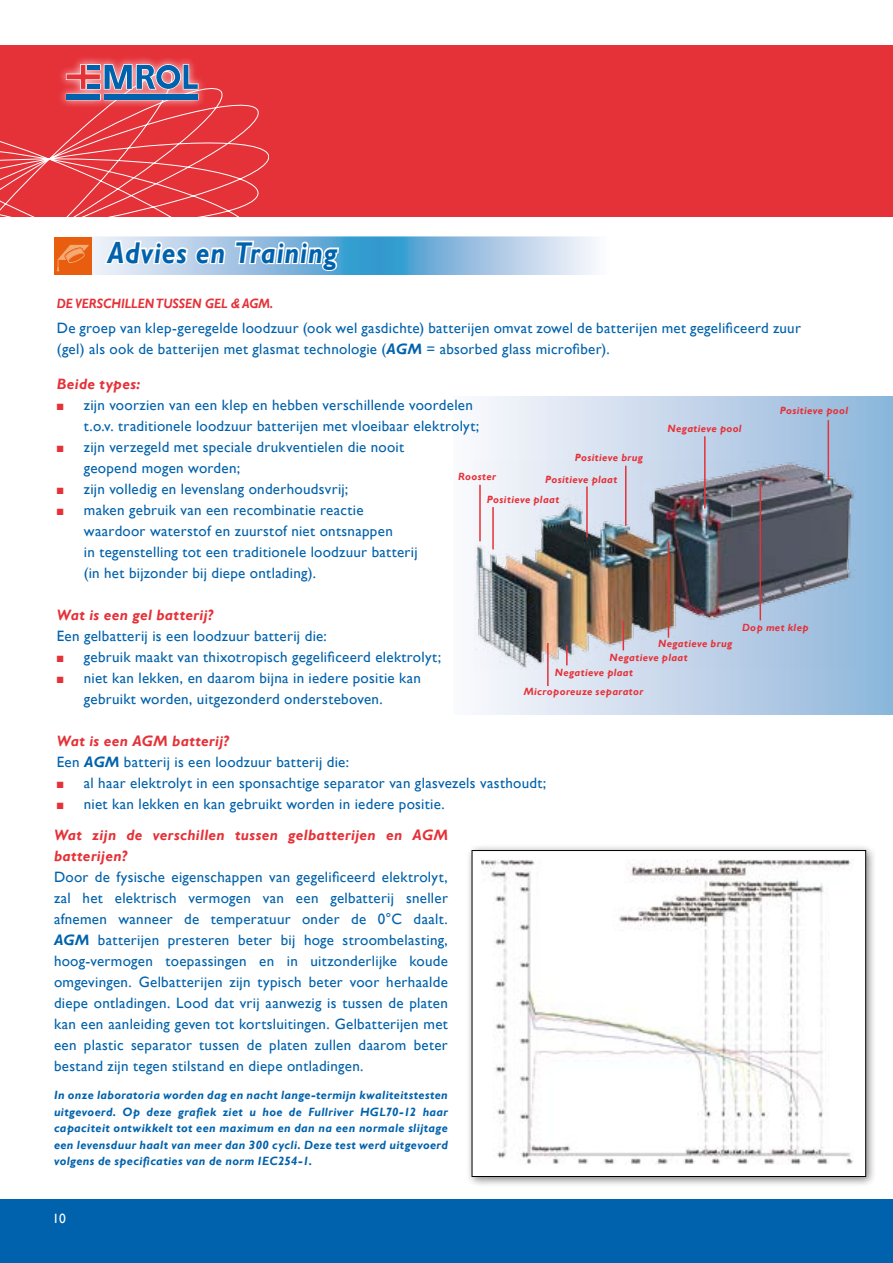
<style>
.page{position:relative;width:893px;height:1263px;background:#fff}
.page>*{position:absolute;margin:0;border:0;box-sizing:border-box;transform-origin:0 0}
.t1{font:italic 700 30px "Gill Sans";letter-spacing:.03em;color:#0062ac;scale:.9 1}
.t2{font:15px/21px "Gill Sans";letter-spacing:.02em;color:#0062ac}
.t3{font:italic 700 15px/21px "Gill Sans";letter-spacing:.025em;color:#e53138}
.t4{font:italic 700 13.5px "Gill Sans";color:#e53138;scale:.9 1}
.t5{font:13.5px "Gill Sans";color:#fff}
.t6{font:italic 700 12px/16.5px "Gill Sans";letter-spacing:.03em;color:#0062ac;text-align:justify}
.t7{font:italic 700 10.5px "Gill Sans";letter-spacing:.035em;color:#e53138}
.s1{font-weight:700;font-style:italic}
.s2{color:#e53138}
.s3{font-weight:700;font-style:italic;color:#e53138}
</style>
<div class="page">
<div style="left:0;top:45px;width:893px;height:172px;background:#e53138"></div>
<div style="left:57px;top:56px;width:150px;height:52px;background:#fff;opacity:.75"></div>
<div style="left:454px;top:397px;width:439px;height:317px;background:linear-gradient(to right,#fefafd,#8fb6db)"></div>
<div style="left:0;top:1199px;width:893px;height:64px;background:#0062ac"></div>
<div style="left:466px;top:845px;width:410px;height:342px;background:#000;opacity:.5"></div>
<div style="left:472px;top:850px;width:394px;height:326px;background:#fff"></div>
<img style="left:482px;top:859px;width:371px;height:306px">
<div style="left:472px;top:850px;width:394px;height:326px;border:1px solid #000"></div>
<img style="left:474px;top:460px;width:381px;height:210px">
<hr style="left:479px;top:485px;width:2px;height:56px;background:#e53138">
<hr style="left:492px;top:507px;width:2px;height:42px;background:#e53138">
<hr style="left:566px;top:645px;width:2px;height:20px;background:#e53138">
<hr style="left:547px;top:643px;width:2px;height:43px;background:#e53138">
<hr style="left:586px;top:486px;width:2px;height:51px;background:#e53138">
<svg style="left:623px;top:621px;width:1px;height:29px"></svg>
<hr style="left:625px;top:466px;width:1px;height:60px;background:#e53138">
<hr style="left:704px;top:436px;width:2px;height:72px;background:#e53138">
<hr style="left:828px;top:420px;width:1px;height:60px;background:#e53138">
<hr style="left:760px;top:482px;width:1px;height:138px;background:#e53138">
<hr style="left:668px;top:541px;width:1px;height:97px;background:#e53138">
<svg style="left:341px;top:238px;width:255px;height:35px;background:#8cbfe0"></svg>
<div style="left:54px;top:235px;width:557px;height:41px;border:2px solid #fff"></div>
<div style="left:54px;top:237px;width:38px;height:38px;background:#e95d0f"></div>
<svg style="left:0;top:64px;width:341px;height:209px"></svg>
<h1 class="t1" style="left:107px;top:235px;width:257px">Advies en Training</h1>
<p class="t4" style="left:57px;top:296px;width:242px">DE VERSCHILLEN TUSSEN GEL &amp; AGM.</p>
<p class="t2" style="left:57px;top:318px;width:746px">De groep van klep-geregelde loodzuur (ook wel gasdichte) batterijen omvat zowel de batterijen met gegelificeerd zuur (gel) als ook de batterijen met glasmat technologie (<span class="s1">AGM</span> = absorbed glass microfiber).</p>
<p class="t3" style="left:57px;top:374px;width:85px">Beide types:</p>
<p class="t2" style="left:84px;top:395px;width:397px;text-indent:-27px"><span class="s2">■</span> zijn voorzien van een klep en hebben verschillende voordelen t.o.v. traditionele loodzuur batterijen met vloeibaar elektrolyt;</p>
<p class="t2" style="left:84px;top:437px;width:322px;text-indent:-27px"><span class="s2">■</span> zijn verzegeld met speciale drukventielen die nooit geopend mogen worden;</p>
<p class="t2" style="left:57px;top:479px;width:293px"><span class="s2">■</span> zijn volledig en levenslang onderhoudsvrij;</p>
<p class="t2" style="left:84px;top:500px;width:335px;text-indent:-27px"><span class="s2">■</span> maken gebruik van een recombinatie reactie waardoor waterstof en zuurstof niet ontsnappen<br>in tegenstelling tot een traditionele loodzuur batterij (in het bijzonder bij diepe ontlading).</p>
<p class="t3" style="left:57px;top:605px;width:158px">Wat is een gel batterij?</p>
<p class="t2" style="left:57px;top:626px;width:272px">Een gelbatterij is een loodzuur batterij die:</p>
<p class="t2" style="left:57px;top:647px;width:386px"><span class="s2">■</span> gebruik maakt van thixotropisch gegelificeerd elektrolyt;</p>
<p class="t2" style="left:84px;top:668px;width:339px;text-indent:-27px"><span class="s2">■</span> niet kan lekken, en daarom bijna in iedere positie kan gebruikt worden, uitgezonderd ondersteboven.</p>
<p class="t2" style="left:57px;top:731px;width:294px"><span class="s3">Wat is een AGM batterij?<br></span>Een <span class="s1">AGM</span> batterij is een loodzuur batterij die:</p>
<p class="t2" style="left:57px;top:773px;width:491px"><span class="s2">■</span> al haar elektrolyt in een sponsachtige separator van glasvezels vasthoudt;</p>
<p class="t2" style="left:57px;top:794px;width:389px"><span class="s2">■</span> niet kan lekken en kan gebruikt worden in iedere positie.</p>
<p class="t7" style="left:780px;top:405px;width:70px">Positieve pool</p>
<p class="t7" style="left:668px;top:422px;width:76px">Negatieve pool</p>
<p class="t7" style="left:575px;top:451px;width:70px">Positieve brug</p>
<p class="t7" style="left:458px;top:471px;width:39px">Rooster</p>
<p class="t7" style="left:545px;top:473px;width:74px">Positieve plaat</p>
<p class="t7" style="left:487px;top:493px;width:74px">Positieve plaat</p>
<p class="t7" style="left:742px;top:621px;width:68px">Dop met klep</p>
<p class="t7" style="left:658px;top:637px;width:76px">Negatieve brug</p>
<p class="t7" style="left:609px;top:651px;width:80px">Negatieve plaat</p>
<p class="t7" style="left:555px;top:666px;width:80px">Negatieve plaat</p>
<p class="t7" style="left:524px;top:685px;width:121px">Microporeuze separator</p>
<p class="t3" style="left:54px;top:824px;width:395px">Wat zijn de verschillen tussen gelbatterijen en AGM batterijen?</p>
<p class="t2" style="left:54px;top:866px;width:395px;text-align:justify">Door de fysische eigenschappen van gegelificeerd elektrolyt, zal het elektrisch vermogen van een gelbatterij sneller afnemen wanneer de temperatuur onder de 0°C daalt.<br><span class="s1">AGM</span> batterijen presteren beter bij hoge stroombelasting, hoog-vermogen toepassingen en in uitzonderlijke koude omgevingen. Gelbatterijen zijn typisch beter voor herhaalde diepe ontladingen. Lood dat vrij aanwezig is tussen de platen kan een aanleiding geven tot kortsluitingen. Gelbatterijen met een plastic separator tussen de platen zullen daarom beter bestand zijn tegen stilstand en diepe ontladingen.</p>
<p class="t6" style="left:54px;top:1087px;width:395px">In onze laboratoria worden dag en nacht lange-termijn kwaliteitstesten uitgevoerd. Op deze grafiek ziet u hoe de Fullriver HGL70-12 haar capaciteit ontwikkelt tot een maximum en dan na een normale slijtage een levensduur haalt van meer dan 300 cycli. Deze test werd uitgevoerd volgens de specificaties van de norm IEC254-1.</p>
<p class="t5" style="left:52px;top:1210px;width:15px">10</p>
</div>
